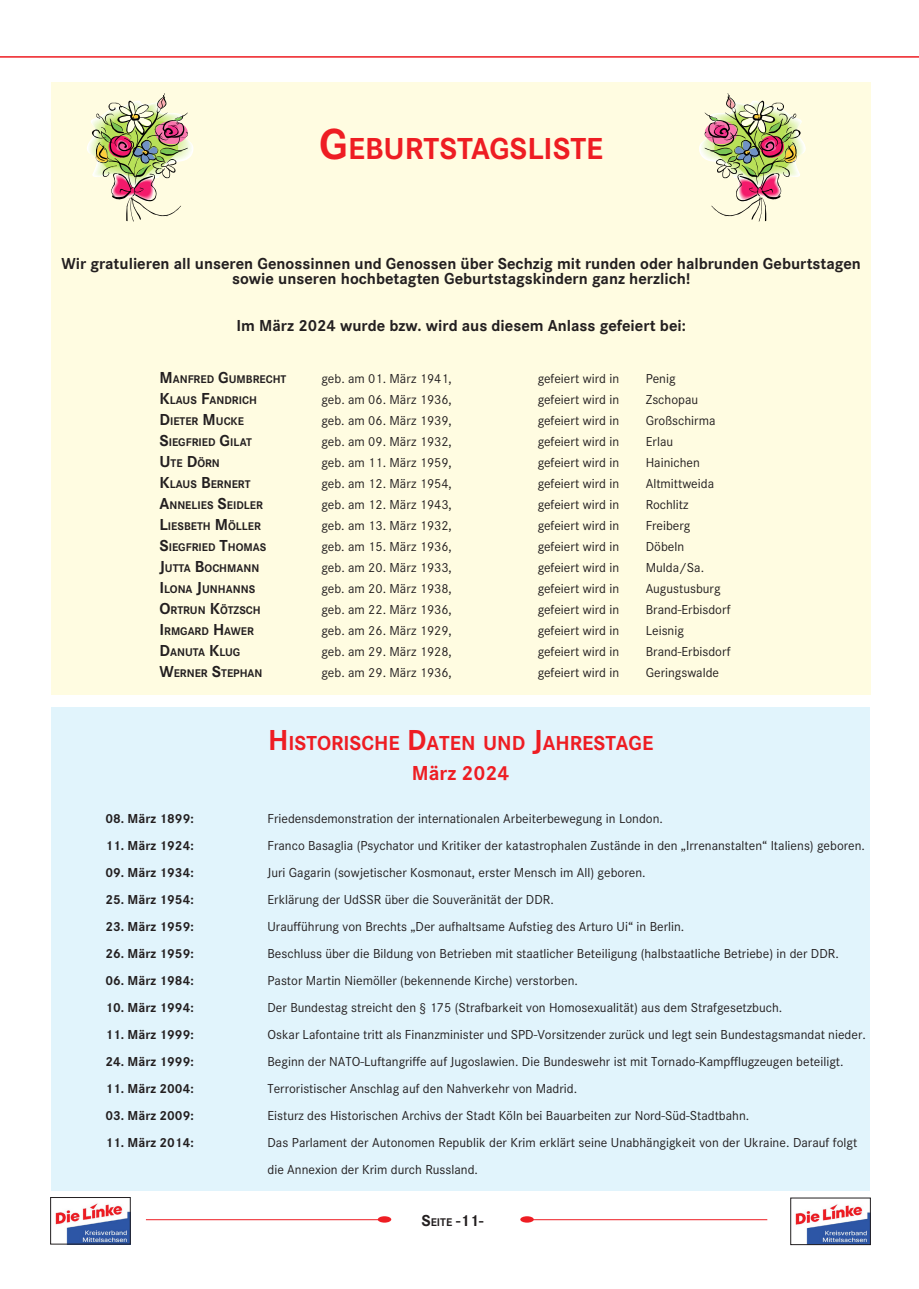
<style>
.page{position:relative;width:919px;height:1289px;background:#fff}
.page>*{position:absolute;margin:0;border:0;box-sizing:border-box;transform-origin:0 0}
.Überschrift{font:700 31.5px "Corporate S";color:#ee1d23}
.t1{font:700 21px "Corporate S";color:#ee1d23}
.t2{font:700 21px "Corporate S";color:#ee1d23}
.t3{font:700 16.5px/15.5px "Corporate S";color:#231f20;text-align:center}
.t4{font:700 16.5px "Corporate S";color:#231f20}
.t5{font:13.5px/27px "Corporate S";color:#231f20}
.t6{font:700 13.5px "Corporate S";color:#231f20}
.t7{font:700 11.55px "Corporate S";color:#231f20}
.s1{font-size:45px}
.s2{font-size:16.5px}
.s3{font-size:30px}
.s4{font-size:11.55px}
</style>
<div class="page">
<img style="left:55px;top:1203px;width:73px;height:39px">
<div style="left:50px;top:1197px;width:80px;height:47px;border:1px solid #231f20"></div>
<img style="left:795px;top:1204px;width:73px;height:38px">
<hr style="left:146px;top:1219px;width:234px;height:1px;background:#ee1d23">
<hr style="left:532px;top:1219px;width:235px;height:1px;background:#ee1d23">
<div style="left:520px;top:1216px;width:13px;height:6px;background:#ee1d23;border-radius:50%"></div>
<div style="left:378px;top:1216px;width:13px;height:6px;background:#ee1d23;border-radius:50%"></div>
<hr style="left:0;top:56px;width:918px;height:2px;background:#ee1d23">
<div style="left:51px;top:82px;width:820px;height:613px;background:#fffce1"></div>
<img style="left:87px;top:93px;width:106px;height:128px">
<img style="left:699px;top:93px;width:106px;height:128px">
<div style="left:51px;top:707px;width:819px;height:484px;background:#e1f4fc"></div>
<p class="Überschrift" style="left:319px;top:130px;width:285px"><span class="s1">G</span>EBURTSTAGSLISTE</p>
<p class="t3" style="left:61px;top:256px;width:801px">Wir gratulieren all unseren Genossinnen und Genossen über Sechzig mit runden oder halbrunden Geburtstagen sowie unseren hochbetagten Geburtstagskindern ganz herzlich!</p>
<p class="t3" style="left:236px;top:318px;width:451px">Im März 2024 wurde bzw. wird aus diesem Anlass gefeiert bei:</p>
<p class="t7" style="left:159px;top:372px;width:128px"><span class="s2">M</span>ANFRED <span class="s2">G</span>UM BRECHT</p>
<p class="t5" style="left:321px;top:365px;width:132px">geb. am 01. März 1941,</p>
<p class="t5" style="left:537px;top:365px;width:83px">gefeiert wird in</p>
<p class="t5" style="left:645px;top:365px;width:31px">Penig</p>
<p class="t7" style="left:159px;top:393px;width:99px"><span class="s2">K</span>LAUS <span class="s2">F</span>ANDRICH</p>
<p class="t5" style="left:321px;top:386px;width:132px">geb. am 06. März 1936,</p>
<p class="t5" style="left:537px;top:386px;width:83px">gefeiert wird in</p>
<p class="t5" style="left:645px;top:386px;width:54px">Zschopau</p>
<p class="t7" style="left:159px;top:414px;width:86px"><span class="s2">D</span>IETER <span class="s2">M</span>UCKE</p>
<p class="t5" style="left:321px;top:407px;width:132px">geb. am 06. März 1939,</p>
<p class="t5" style="left:537px;top:407px;width:83px">gefeiert wird in</p>
<p class="t5" style="left:645px;top:407px;width:71px">Großschirma</p>
<p class="t7" style="left:159px;top:435px;width:94px"><span class="s2">S</span>IEGFRIED <span class="s2">G</span>ILAT</p>
<p class="t5" style="left:321px;top:428px;width:132px">geb. am 09. März 1932,</p>
<p class="t5" style="left:537px;top:428px;width:83px">gefeiert wird in</p>
<p class="t5" style="left:645px;top:428px;width:29px">Erlau</p>
<p class="t7" style="left:159px;top:456px;width:62px"><span class="s2">U</span>TE <span class="s2">D</span>ÖRN</p>
<p class="t5" style="left:321px;top:449px;width:132px">geb. am 11. März 1959,</p>
<p class="t5" style="left:537px;top:449px;width:83px">gefeiert wird in</p>
<p class="t5" style="left:645px;top:449px;width:56px">Hainichen</p>
<p class="t7" style="left:159px;top:477px;width:93px"><span class="s2">K</span>LAUS <span class="s2">B</span>ERNERT</p>
<p class="t5" style="left:321px;top:470px;width:132px">geb. am 12. März 1954,</p>
<p class="t5" style="left:537px;top:470px;width:83px">gefeiert wird in</p>
<p class="t5" style="left:645px;top:470px;width:70px">Altmittweida</p>
<p class="t7" style="left:159px;top:498px;width:105px"><span class="s2">A</span>NNELIES <span class="s2">S</span>EIDLER</p>
<p class="t5" style="left:321px;top:491px;width:132px">geb. am 12. März 1943,</p>
<p class="t5" style="left:537px;top:491px;width:83px">gefeiert wird in</p>
<p class="t5" style="left:645px;top:491px;width:44px">Rochlitz</p>
<p class="t7" style="left:159px;top:519px;width:103px"><span class="s2">L</span>IESBETH <span class="s2">M</span>ÖLLER</p>
<p class="t5" style="left:321px;top:512px;width:132px">geb. am 13. März 1932,</p>
<p class="t5" style="left:537px;top:512px;width:83px">gefeiert wird in</p>
<p class="t5" style="left:645px;top:512px;width:46px">Freiberg</p>
<p class="t7" style="left:159px;top:540px;width:108px"><span class="s2">S</span>IEGFRIED <span class="s2">T</span>HOMAS</p>
<p class="t5" style="left:321px;top:533px;width:132px">geb. am 15. März 1936,</p>
<p class="t5" style="left:537px;top:533px;width:83px">gefeiert wird in</p>
<p class="t5" style="left:645px;top:533px;width:40px">Döbeln</p>
<p class="t7" style="left:159px;top:561px;width:101px"><span class="s2">J</span>UTTA <span class="s2">B</span>OCHMANN</p>
<p class="t5" style="left:321px;top:554px;width:132px">geb. am 20. März 1933,</p>
<p class="t5" style="left:537px;top:554px;width:83px">gefeiert wird in</p>
<p class="t5" style="left:645px;top:554px;width:60px">Mulda/Sa.</p>
<p class="t7" style="left:159px;top:582px;width:96px"><span class="s2">I</span> LONA <span class="s2">J</span>UNHANNS</p>
<p class="t5" style="left:321px;top:575px;width:132px">geb. am 20. März 1938,</p>
<p class="t5" style="left:537px;top:575px;width:83px">gefeiert wird in</p>
<p class="t5" style="left:645px;top:575px;width:76px">Augustusburg</p>
<p class="t7" style="left:159px;top:603px;width:103px"><span class="s2">O</span>RTRUN <span class="s2">K</span>ÖTZSC H</p>
<p class="t5" style="left:321px;top:596px;width:132px">geb. am 22. März 1936,</p>
<p class="t5" style="left:537px;top:596px;width:83px">gefeiert wird in</p>
<p class="t5" style="left:645px;top:596px;width:87px">Brand-Erbisdorf</p>
<p class="t7" style="left:159px;top:624px;width:96px"><span class="s2">I</span> RMGARD <span class="s2">H</span> AWER</p>
<p class="t5" style="left:321px;top:617px;width:132px">geb. am 26. März 1929,</p>
<p class="t5" style="left:537px;top:617px;width:83px">gefeiert wird in</p>
<p class="t5" style="left:645px;top:617px;width:40px">Leisnig</p>
<p class="t7" style="left:159px;top:645px;width:82px"><span class="s2">D</span>ANUTA <span class="s2">K</span>LUG</p>
<p class="t5" style="left:321px;top:638px;width:132px">geb. am 29. März 1928,</p>
<p class="t5" style="left:537px;top:638px;width:83px">gefeiert wird in</p>
<p class="t5" style="left:645px;top:638px;width:87px">Brand-Erbisdorf</p>
<p class="t7" style="left:159px;top:666px;width:105px"><span class="s2">W</span>ERNER <span class="s2">S</span>TEPHAN</p>
<p class="t5" style="left:321px;top:659px;width:132px">geb. am 29. März 1936,</p>
<p class="t5" style="left:537px;top:659px;width:83px">gefeiert wird in</p>
<p class="t5" style="left:645px;top:659px;width:75px">Geringswalde</p>
<p class="t1" style="left:268px;top:731px;width:387px"><span class="s3">H</span> ISTORISCHE <span class="s3">D</span>ATEN UND <span class="s3">J</span>AHRESTAGE</p>
<p class="t2" style="left:412px;top:761px;width:99px">März 2024</p>
<p class="t6" style="left:105px;top:810px;width:90px">08. März 1899:</p>
<p class="t5" style="left:267px;top:804px;width:397px">Friedensdemonstration der internationalen Arbeiterbewegung in London.</p>
<p class="t6" style="left:105px;top:837px;width:90px">11. März 1924:</p>
<p class="t5" style="left:267px;top:831px;width:599px">Franco Basaglia (Psychator und Kritiker der katastrophalen Zustände in den „Irrenanstalten“ Italiens) geboren.</p>
<p class="t6" style="left:105px;top:864px;width:90px">09. März 1934:</p>
<p class="t5" style="left:267px;top:858px;width:379px">Juri Gagarin (sowjetischer Kosmonaut, erster Mensch im All) geboren.</p>
<p class="t6" style="left:105px;top:891px;width:90px">25. März 1954:</p>
<p class="t5" style="left:267px;top:885px;width:288px">Erklärung der UdSSR über die Souveränität der DDR.</p>
<p class="t6" style="left:105px;top:918px;width:90px">23. März 1959:</p>
<p class="t5" style="left:267px;top:912px;width:418px">Uraufführung von Brechts „Der aufhaltsame Aufstieg des Arturo Ui“ in Berlin.</p>
<p class="t6" style="left:105px;top:945px;width:90px">26. März 1959:</p>
<p class="t5" style="left:267px;top:939px;width:573px">Beschluss über die Bildung von Betrieben mit staatlicher Beteiligung (halbstaatliche Betriebe) in der DDR.</p>
<p class="t6" style="left:105px;top:972px;width:90px">06. März 1984:</p>
<p class="t5" style="left:267px;top:966px;width:312px">Pastor Martin Niemöller (bekennende Kirche) verstorben.</p>
<p class="t6" style="left:105px;top:999px;width:90px">10. März 1994:</p>
<p class="t5" style="left:267px;top:993px;width:516px">Der Bundestag streicht den § 175 (Strafbarkeit von Homosexualität) aus dem Strafgesetzbuch.</p>
<p class="t6" style="left:105px;top:1026px;width:90px">11. März 1999:</p>
<p class="t5" style="left:267px;top:1020px;width:599px">Oskar Lafontaine tritt als Finanzminister und SPD-Vorsitzender zurück und legt sein Bundestagsmandat nieder.</p>
<p class="t6" style="left:105px;top:1053px;width:90px">24. März 1999:</p>
<p class="t5" style="left:267px;top:1047px;width:577px">Beginn der NATO-Luftangriffe auf Jugoslawien. Die Bundeswehr ist mit Tornado-Kampfflugzeugen beteiligt.</p>
<p class="t6" style="left:105px;top:1080px;width:90px">11. März 2004:</p>
<p class="t5" style="left:267px;top:1074px;width:311px">Terroristischer Anschlag auf den Nahverkehr von Madrid.</p>
<p class="t6" style="left:105px;top:1107px;width:90px">03. März 2009:</p>
<p class="t5" style="left:267px;top:1101px;width:483px">Eisturz des Historischen Archivs der Stadt Köln bei Bauarbeiten zur Nord-Süd-Stadtbahn.</p>
<p class="t6" style="left:105px;top:1134px;width:90px">11. März 2014:</p>
<p class="t5" style="left:267px;top:1128px;width:591px">Das Parlament der Autonomen Republik der Krim erklärt seine Unabhängigkeit von der Ukraine. Darauf folgt die Annexion der Krim durch Russland.</p>
<p class="t4" style="left:421px;top:1211px;width:64px">S<span class="s4">EITE</span> -11-</p>
</div>
